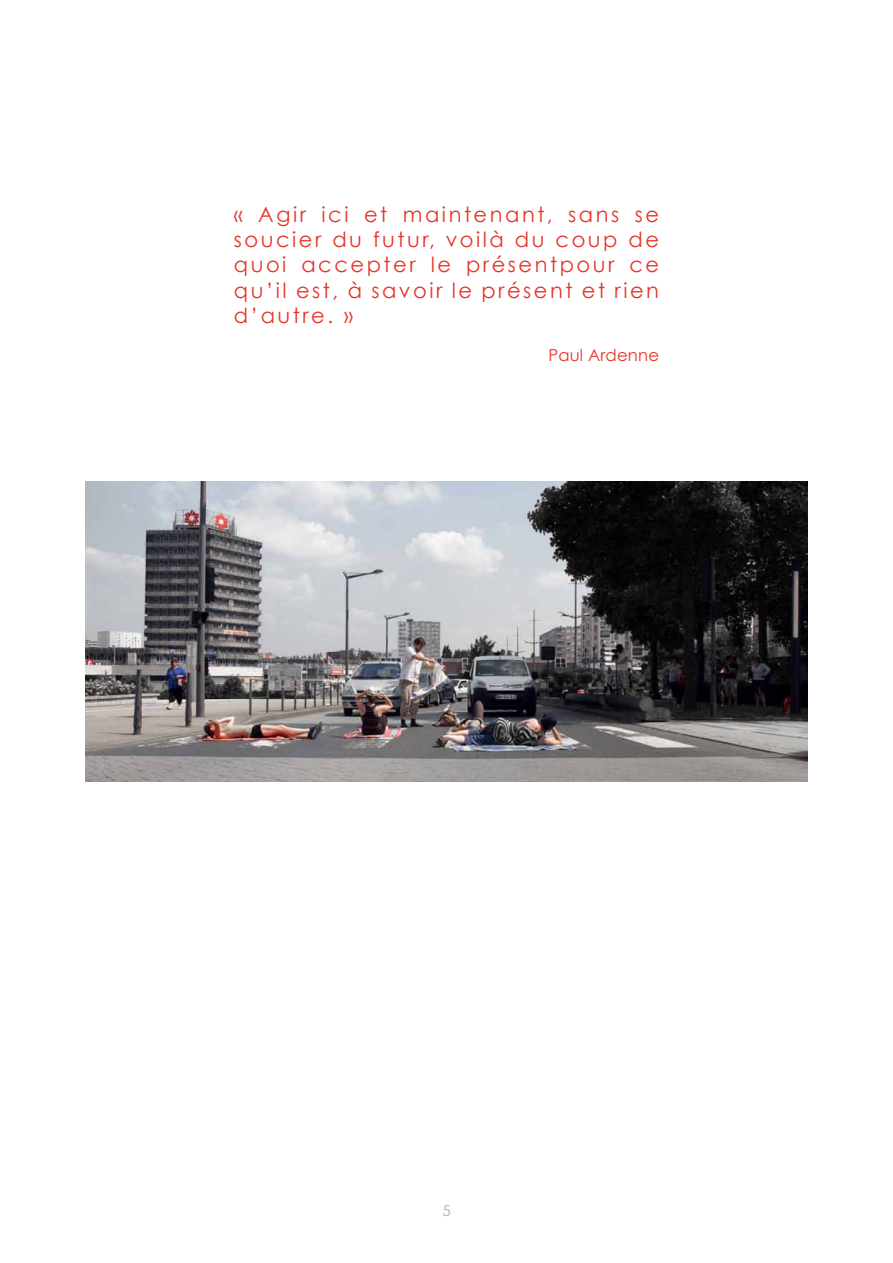
<style>
.page{position:relative;width:893px;height:1263px;background:#fff}
.page>*{position:absolute;margin:0;border:0;box-sizing:border-box;transform-origin:0 0}
.t1{font:21px/25.2px "Century Gothic";letter-spacing:.12em;color:#e53426;text-align:justify}
.t2{font:16.5px "Century Gothic";letter-spacing:.01em;color:#e53426}
.t3{font:15px "Century Gothic";color:#b5aeac}
</style>
<div class="page">
<img style="left:85px;top:482px;width:723px;height:299px">
<p class="t1" style="left:234px;top:201px;width:427px">« Agir ici et maintenant, sans se soucier du futur, voilà du coup de quoi accepter le présentpour ce qu’il est, à savoir le présent et rien d’autre. »</p>
<p class="t2" style="left:548px;top:344px;width:112px">Paul Ardenne</p>
<p class="t3" style="left:442px;top:1201px;width:10px">5</p>
</div>
